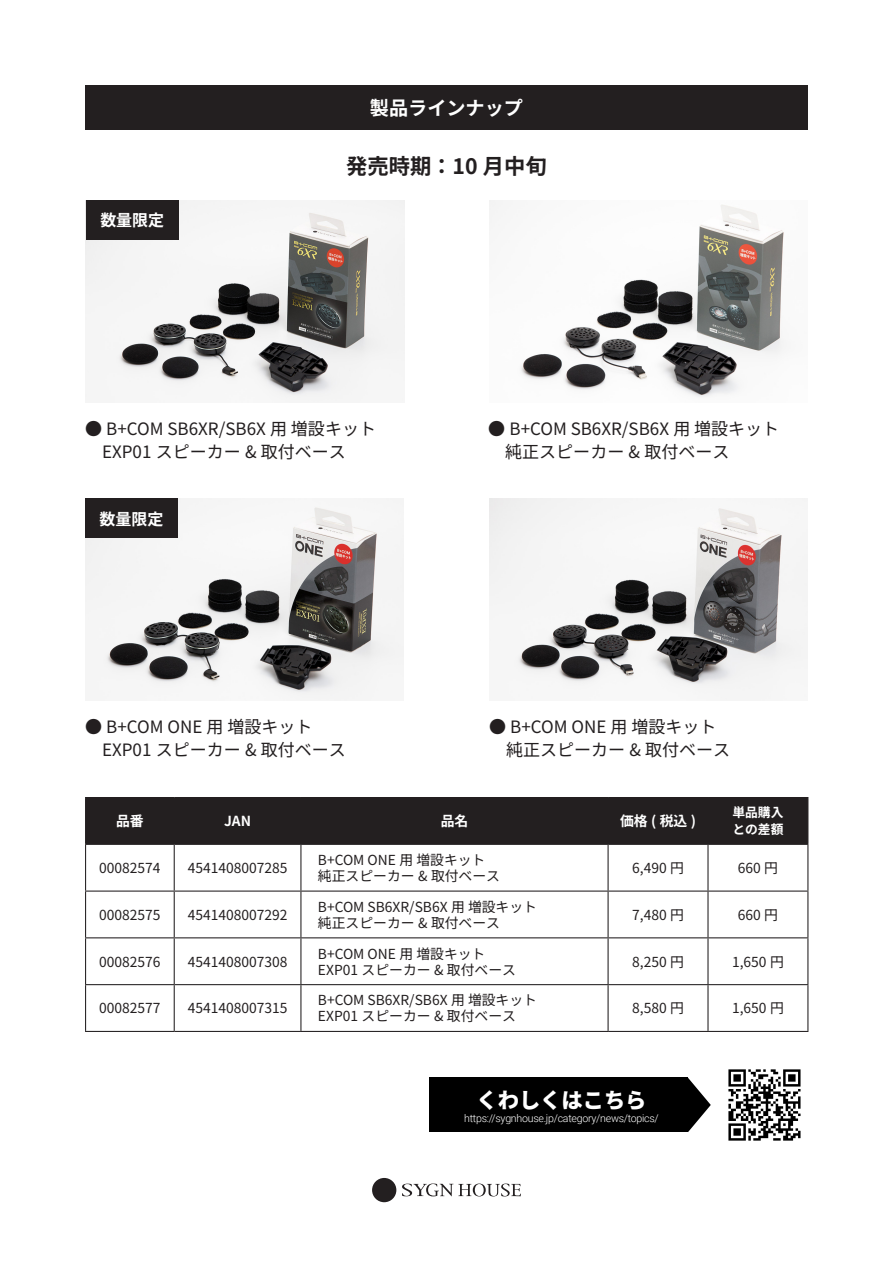
<style>
.page{position:relative;width:893px;height:1263px;background:#fff}
.page>*{position:absolute;margin:0;border:0;box-sizing:border-box;transform-origin:0 0}
.t1{font:700 21.3px "Noto Sans JP";color:#231f20}
.t2{font:900 21.3px "Noto Sans JP";color:#fff}
.t3{font:700 19.2px "Noto Sans JP";color:#fff}
.t4{font:16.95px/23.4px "Noto Sans JP";color:#231f20}
.t5{font:700 15.9px "Noto Sans JP";color:#fff}
.t6{font:13.8px/15.9px "Noto Sans JP";color:#231f20}
.t7{font:700 13.8px "Noto Sans JP";color:#fff}
.t8{font:700 12.75px/17px "Noto Sans JP";color:#fff}
.t9{font:300 10.65px "Roboto";letter-spacing:-.025em;color:#fff}
</style>
<div class="page">
<div style="left:372px;top:1178px;width:24px;height:24px;background:#231f20;border-radius:50%"></div>
<svg style="left:402px;top:1183px;width:119px;height:13px"></svg>
<div style="left:85px;top:85px;width:723px;height:45px;background:#231f20"></div>
<img style="left:728px;top:1069px;width:73px;height:72px">
<svg style="left:688px;top:1078px;width:23px;height:54px"></svg>
<div style="left:429px;top:1078px;width:259px;height:54px;background:#000"></div>
<div style="left:86px;top:798px;width:721px;height:46px;background:#231f20"></div>
<hr style="left:85px;top:797px;width:89px;height:1px;background:#231f20">
<hr style="left:85px;top:798px;width:1px;height:46px;background:#231f20">
<hr style="left:174px;top:797px;width:127px;height:1px;background:#231f20">
<hr style="left:174px;top:798px;width:1px;height:46px;background:#231f20">
<hr style="left:301px;top:797px;width:307px;height:1px;background:#231f20">
<hr style="left:300px;top:798px;width:1px;height:46px;background:#231f20">
<hr style="left:608px;top:797px;width:100px;height:1px;background:#231f20">
<hr style="left:607px;top:798px;width:2px;height:46px;background:#231f20">
<hr style="left:708px;top:797px;width:100px;height:1px;background:#231f20">
<hr style="left:707px;top:798px;width:1px;height:46px;background:#231f20">
<hr style="left:807px;top:798px;width:1px;height:46px;background:#231f20">
<hr style="left:85px;top:844px;width:89px;height:1px;background:#231f20">
<hr style="left:85px;top:845px;width:1px;height:45px;background:#231f20">
<hr style="left:174px;top:844px;width:127px;height:1px;background:#231f20">
<hr style="left:174px;top:845px;width:1px;height:45px;background:#231f20">
<hr style="left:301px;top:844px;width:307px;height:1px;background:#231f20">
<hr style="left:300px;top:845px;width:1px;height:45px;background:#231f20">
<hr style="left:608px;top:844px;width:100px;height:1px;background:#231f20">
<hr style="left:607px;top:845px;width:2px;height:45px;background:#231f20">
<hr style="left:708px;top:844px;width:100px;height:1px;background:#231f20">
<hr style="left:707px;top:845px;width:1px;height:45px;background:#231f20">
<hr style="left:807px;top:845px;width:1px;height:45px;background:#231f20">
<hr style="left:85px;top:890px;width:89px;height:2px;background:#231f20">
<hr style="left:85px;top:892px;width:1px;height:45px;background:#231f20">
<hr style="left:174px;top:890px;width:127px;height:2px;background:#231f20">
<hr style="left:174px;top:892px;width:1px;height:45px;background:#231f20">
<hr style="left:301px;top:890px;width:307px;height:2px;background:#231f20">
<hr style="left:300px;top:892px;width:1px;height:45px;background:#231f20">
<hr style="left:608px;top:890px;width:100px;height:2px;background:#231f20">
<hr style="left:607px;top:892px;width:2px;height:45px;background:#231f20">
<hr style="left:708px;top:890px;width:100px;height:2px;background:#231f20">
<hr style="left:707px;top:892px;width:1px;height:45px;background:#231f20">
<hr style="left:807px;top:892px;width:1px;height:45px;background:#231f20">
<hr style="left:85px;top:937px;width:89px;height:1px;background:#231f20">
<hr style="left:85px;top:938px;width:1px;height:46px;background:#231f20">
<hr style="left:174px;top:937px;width:127px;height:1px;background:#231f20">
<hr style="left:174px;top:938px;width:1px;height:46px;background:#231f20">
<hr style="left:301px;top:937px;width:307px;height:1px;background:#231f20">
<hr style="left:300px;top:938px;width:1px;height:46px;background:#231f20">
<hr style="left:608px;top:937px;width:100px;height:1px;background:#231f20">
<hr style="left:607px;top:938px;width:2px;height:46px;background:#231f20">
<hr style="left:708px;top:937px;width:100px;height:1px;background:#231f20">
<hr style="left:707px;top:938px;width:1px;height:46px;background:#231f20">
<hr style="left:807px;top:938px;width:1px;height:46px;background:#231f20">
<hr style="left:85px;top:984px;width:89px;height:1px;background:#231f20">
<hr style="left:85px;top:985px;width:1px;height:46px;background:#231f20">
<hr style="left:174px;top:984px;width:127px;height:1px;background:#231f20">
<hr style="left:174px;top:985px;width:1px;height:46px;background:#231f20">
<hr style="left:301px;top:984px;width:307px;height:1px;background:#231f20">
<hr style="left:300px;top:985px;width:1px;height:46px;background:#231f20">
<hr style="left:608px;top:984px;width:100px;height:1px;background:#231f20">
<hr style="left:607px;top:985px;width:2px;height:46px;background:#231f20">
<hr style="left:708px;top:984px;width:100px;height:1px;background:#231f20">
<hr style="left:707px;top:985px;width:1px;height:46px;background:#231f20">
<hr style="left:807px;top:985px;width:1px;height:46px;background:#231f20">
<hr style="left:85px;top:1031px;width:89px;height:1px;background:#231f20">
<hr style="left:174px;top:1031px;width:127px;height:1px;background:#231f20">
<hr style="left:301px;top:1031px;width:307px;height:1px;background:#231f20">
<hr style="left:608px;top:1031px;width:100px;height:1px;background:#231f20">
<hr style="left:708px;top:1031px;width:100px;height:1px;background:#231f20">
<img style="left:489px;top:200px;width:295px;height:197px">
<img style="left:86px;top:200px;width:319px;height:202px">
<img style="left:489px;top:498px;width:319px;height:202px">
<img style="left:85px;top:499px;width:319px;height:202px">
<div style="left:86px;top:200px;width:93px;height:40px;background:#231f20"></div>
<div style="left:85px;top:499px;width:93px;height:39px;background:#231f20"></div>
<h2 class="t3" style="left:370px;top:97px;width:155px">製品ラインナップ</h2>
<p class="t5" style="left:100px;top:211px;width:65px">数量限定</p>
<h1 class="t1" style="left:346px;top:154px;width:202px">発売時期：10 月中旬</h1>
<p class="t4" style="left:85px;top:417px;width:292px">● B+COM SB6XR/SB6X 用 増設キット　EXP01 スピーカー &amp; 取付ベース</p>
<p class="t5" style="left:99px;top:510px;width:65px">数量限定</p>
<p class="t4" style="left:85px;top:715px;width:262px">● B+COM ONE 用 増設キット　EXP01 スピーカー &amp; 取付ベース</p>
<p class="t4" style="left:488px;top:417px;width:292px">● B+COM SB6XR/SB6X 用 増設キット　純正スピーカー &amp; 取付ベース</p>
<p class="t4" style="left:489px;top:715px;width:243px">● B+COM ONE 用 増設キット　純正スピーカー &amp; 取付ベース</p>
<p class="t7" style="left:116px;top:813px;width:29px">品番</p>
<p class="t7" style="left:224px;top:813px;width:29px">JAN</p>
<p class="t7" style="left:441px;top:813px;width:29px">品名</p>
<p class="t7" style="left:620px;top:813px;width:78px">価格(税込)</p>
<p class="t8" style="left:732px;top:804px;width:53px">単品購入との差額</p>
<p class="t6" style="left:99px;top:860px;width:63px">00082574</p>
<p class="t6" style="left:188px;top:860px;width:101px">4541408007285</p>
<p class="t6" style="left:318px;top:852px;width:184px">B+COM ONE 用 増設キット純正スピーカー &amp; 取付ベース</p>
<p class="t6" style="left:632px;top:860px;width:53px">6,490 円</p>
<p class="t6" style="left:738px;top:860px;width:42px">660 円</p>
<p class="t6" style="left:99px;top:907px;width:63px">00082575</p>
<p class="t6" style="left:188px;top:907px;width:101px">4541408007292</p>
<p class="t6" style="left:318px;top:899px;width:221px">B+COM SB6XR/SB6X 用 増設キット純正スピーカー &amp; 取付ベース</p>
<p class="t6" style="left:632px;top:907px;width:53px">7,480 円</p>
<p class="t6" style="left:738px;top:907px;width:42px">660 円</p>
<p class="t6" style="left:99px;top:954px;width:63px">00082576</p>
<p class="t6" style="left:188px;top:954px;width:101px">4541408007308</p>
<p class="t6" style="left:318px;top:946px;width:200px">B+COM ONE 用 増設キット<br>EXP01 スピーカー &amp; 取付ベース</p>
<p class="t6" style="left:632px;top:954px;width:53px">8,250 円</p>
<p class="t6" style="left:732px;top:954px;width:53px">1,650 円</p>
<p class="t6" style="left:99px;top:1000px;width:63px">00082577</p>
<p class="t6" style="left:188px;top:1000px;width:101px">4541408007315</p>
<p class="t6" style="left:318px;top:992px;width:221px">B+COM SB6XR/SB6X 用 増設キット<br>EXP01 スピーカー &amp; 取付ベース</p>
<p class="t6" style="left:632px;top:1000px;width:53px">8,580 円</p>
<p class="t6" style="left:732px;top:1000px;width:53px">1,650 円</p>
<h1 class="t2" style="left:476px;top:1088px;width:172px">くわしくはこちら</h1>
<p class="t9" style="left:464px;top:1111px;width:196px">https://sygnhouse.jp/category/news/topics/</p>
</div>
